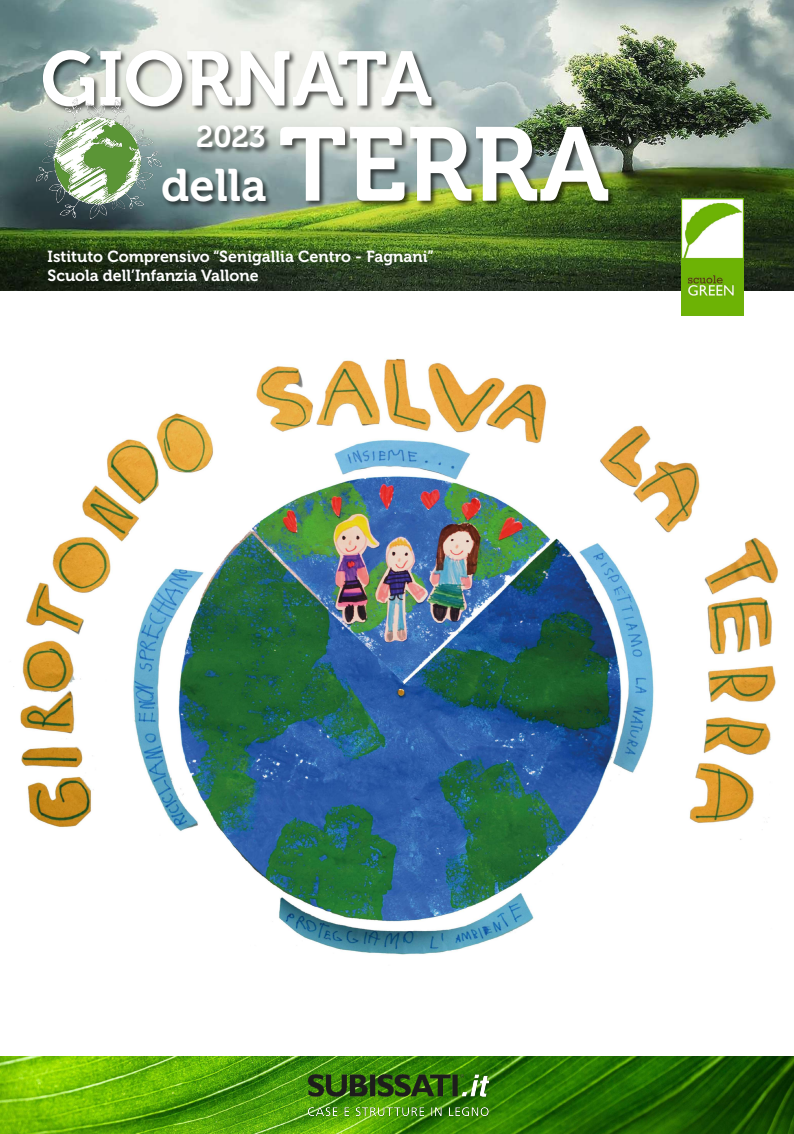
<style>
.page{position:relative;width:794px;height:1134px;background:#fff}
.page>*{position:absolute;margin:0;border:0;box-sizing:border-box;transform-origin:0 0}
.t1{font:104px "Museo 700";color:#fff}
.t2{font:76.64px "Museo 700";color:#fff}
.t3{font:45.44px "Museo 700";color:#fff}
.t4{font:30px "Museo 700";color:#fff}
.t5{font:16px/19.2px "Museo 700";color:#fff}
</style>
<div class="page">
<img style="left:13px;top:358px;width:765px;height:597px">
<img style="left:0;top:1057px;width:794px;height:77px">
<img style="left:294px;top:1056px;width:206px;height:78px">
<img style="left:0;top:0;width:794px;height:290px">
<img style="left:681px;top:198px;width:62px;height:117px">
<img style="left:37px;top:37px;width:581px;height:197px">
<img style="left:193px;top:118px;width:81px;height:45px">
<img style="left:29px;top:89px;width:141px;height:138px">
<h2 class="t2" style="left:41px;top:36px;width:393px">GIORNATA</h2>
<h3 class="t4" style="left:196px;top:120px;width:71px">2023</h3>
<h3 class="t3" style="left:161px;top:160px;width:107px">della</h3>
<h1 class="t1" style="left:279px;top:107px;width:332px">TERRA</h1>
<p class="t5" style="left:48px;top:247px;width:388px">Istituto Comprensivo “Senigallia Centro - Fagnani”<br>Scuola dell’Infanzia Vallone</p>
</div>
